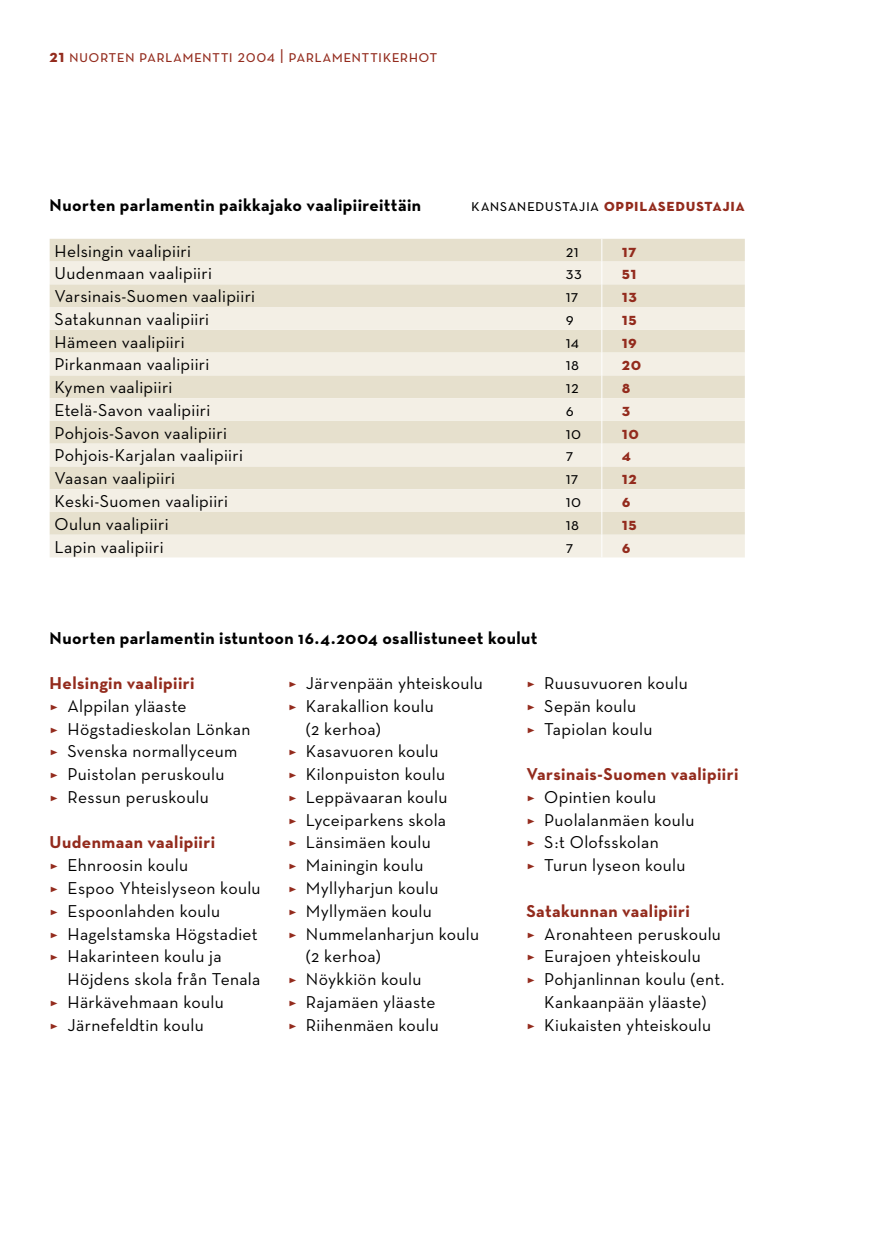
<style>
.page{position:relative;width:869px;height:1241px;background:#fff}
.page>*{position:absolute;margin:0;border:0;box-sizing:border-box;transform-origin:0 0}
.Eduskunta_Leipis_NP_Kepler{font:17.5px/22.8px "Neutra Text";letter-spacing:.02em;color:#000}
.Eduskunta_Leipis_NP_Kepler-2{font:700 17.5px/22.8px "Neutra Text";letter-spacing:.025em;color:#932b1d}
.Eduskunta_Leipis_NP_Kepler-3{font:700 17.5px "Neutra Text";letter-spacing:.025em;color:#000}
.Eduskunta_Leipis_NP_Kepler-4{font:17.5px "Neutra Text Bold SC";letter-spacing:.03em;color:#932b1d}
.t1{font:17.5px "Neutra Text Book SC";letter-spacing:.02em;color:#932b1d}
.Eduskunta_Leipis_NP_Kepler-5{font:17.5px "Neutra Text Book SC";letter-spacing:.035em;color:#000}
.s1{font-family:"Neutra Text Bold SC"}
.s2{font-family:"Neutra Text Book SC";color:#000}
.s3{font-family:"The Sans Caps";font-size:15.75px;color:#932b1d}
.s4{font-family:"The Sans Caps";font-weight:400;font-size:15.75px}
.s5{font-weight:400;color:#000}
</style>
<div class="page">
<div style="left:50px;top:239px;width:694px;height:22px;background:#e6e0cd"></div>
<svg style="left:50px;top:261px;width:694px;height:296px;background:#ede8da"></svg>
<svg style="left:601px;top:239px;width:1px;height:318px"></svg>
<p class="t1" style="left:50px;top:45px;width:389px"><span class="s1">21</span> nuorten parlamentti 2004 | parlamenttikerhot</p>
<p class="Eduskunta_Leipis_NP_Kepler-3" style="left:50px;top:194px;width:373px">Nuorten parlamentin paikkajako vaalipiireittäin</p>
<p class="Eduskunta_Leipis_NP_Kepler" style="left:55px;top:239px;width:138px">Helsingin vaalipiiri</p>
<p class="Eduskunta_Leipis_NP_Kepler-5" style="left:565px;top:240px;width:14px">21</p>
<p class="Eduskunta_Leipis_NP_Kepler-4" style="left:621px;top:240px;width:17px">17</p>
<p class="Eduskunta_Leipis_NP_Kepler" style="left:55px;top:262px;width:159px">Uudenmaan vaalipiiri</p>
<p class="Eduskunta_Leipis_NP_Kepler-5" style="left:565px;top:263px;width:18px">33</p>
<p class="Eduskunta_Leipis_NP_Kepler-4" style="left:621px;top:262px;width:16px">51</p>
<p class="Eduskunta_Leipis_NP_Kepler" style="left:55px;top:284px;width:202px">Varsinais-Suomen vaalipiiri</p>
<p class="Eduskunta_Leipis_NP_Kepler-5" style="left:565px;top:285px;width:14px">17</p>
<p class="Eduskunta_Leipis_NP_Kepler-4" style="left:621px;top:285px;width:17px">13</p>
<p class="Eduskunta_Leipis_NP_Kepler" style="left:55px;top:307px;width:156px">Satakunnan vaalipiiri</p>
<p class="Eduskunta_Leipis_NP_Kepler-5" style="left:565px;top:308px;width:10px">9</p>
<p class="Eduskunta_Leipis_NP_Kepler-4" style="left:621px;top:308px;width:17px">15</p>
<p class="Eduskunta_Leipis_NP_Kepler" style="left:55px;top:330px;width:131px">Hämeen vaalipiiri</p>
<p class="Eduskunta_Leipis_NP_Kepler-5" style="left:565px;top:331px;width:15px">14</p>
<p class="Eduskunta_Leipis_NP_Kepler-4" style="left:621px;top:331px;width:17px">19</p>
<p class="Eduskunta_Leipis_NP_Kepler" style="left:55px;top:353px;width:156px">Pirkanmaan vaalipiiri</p>
<p class="Eduskunta_Leipis_NP_Kepler-5" style="left:565px;top:354px;width:15px">18</p>
<p class="Eduskunta_Leipis_NP_Kepler-4" style="left:621px;top:353px;width:21px">20</p>
<p class="Eduskunta_Leipis_NP_Kepler" style="left:55px;top:375px;width:119px">Kymen vaalipiiri</p>
<p class="Eduskunta_Leipis_NP_Kepler-5" style="left:565px;top:376px;width:15px">12</p>
<p class="Eduskunta_Leipis_NP_Kepler-4" style="left:621px;top:376px;width:10px">8</p>
<p class="Eduskunta_Leipis_NP_Kepler" style="left:55px;top:398px;width:157px">Etelä-Savon vaalipiiri</p>
<p class="Eduskunta_Leipis_NP_Kepler-5" style="left:565px;top:399px;width:10px">6</p>
<p class="Eduskunta_Leipis_NP_Kepler-4" style="left:621px;top:399px;width:10px">3</p>
<p class="Eduskunta_Leipis_NP_Kepler" style="left:55px;top:421px;width:174px">Pohjois-Savon vaalipiiri</p>
<p class="Eduskunta_Leipis_NP_Kepler-5" style="left:565px;top:422px;width:17px">10</p>
<p class="Eduskunta_Leipis_NP_Kepler-4" style="left:621px;top:422px;width:19px">10</p>
<p class="Eduskunta_Leipis_NP_Kepler" style="left:55px;top:444px;width:190px">Pohjois-Karjalan vaalipiiri</p>
<p class="Eduskunta_Leipis_NP_Kepler-5" style="left:565px;top:445px;width:9px">7</p>
<p class="Eduskunta_Leipis_NP_Kepler-4" style="left:621px;top:444px;width:11px">4</p>
<p class="Eduskunta_Leipis_NP_Kepler" style="left:55px;top:466px;width:122px">Vaasan vaalipiiri</p>
<p class="Eduskunta_Leipis_NP_Kepler-5" style="left:565px;top:467px;width:14px">17</p>
<p class="Eduskunta_Leipis_NP_Kepler-4" style="left:621px;top:467px;width:16px">12</p>
<p class="Eduskunta_Leipis_NP_Kepler" style="left:55px;top:489px;width:175px">Keski-Suomen vaalipiiri</p>
<p class="Eduskunta_Leipis_NP_Kepler-5" style="left:565px;top:490px;width:17px">10</p>
<p class="Eduskunta_Leipis_NP_Kepler-4" style="left:621px;top:490px;width:10px">6</p>
<p class="Eduskunta_Leipis_NP_Kepler" style="left:55px;top:512px;width:115px">Oulun vaalipiiri</p>
<p class="Eduskunta_Leipis_NP_Kepler-5" style="left:565px;top:513px;width:15px">18</p>
<p class="Eduskunta_Leipis_NP_Kepler-4" style="left:621px;top:513px;width:17px">15</p>
<p class="Eduskunta_Leipis_NP_Kepler" style="left:55px;top:535px;width:110px">Lapin vaalipiiri</p>
<p class="Eduskunta_Leipis_NP_Kepler-5" style="left:565px;top:536px;width:9px">7</p>
<p class="Eduskunta_Leipis_NP_Kepler-4" style="left:621px;top:535px;width:10px">6</p>
<p class="Eduskunta_Leipis_NP_Kepler-4" style="left:471px;top:194px;width:275px"><span class="s2">kansanedustajia</span> oppilasedustajia</p>
<p class="Eduskunta_Leipis_NP_Kepler-3" style="left:50px;top:626px;width:489px">Nuorten parlamentin istuntoon 16.4.2004 osallistuneet koulut</p>
<p class="Eduskunta_Leipis_NP_Kepler-2" style="left:50px;top:671px;width:146px">Helsingin vaalipiiri</p>
<p class="Eduskunta_Leipis_NP_Kepler" style="left:50px;top:694px;width:138px"><span class="s3">&gt;</span> Alppilan yläaste</p>
<p class="Eduskunta_Leipis_NP_Kepler" style="left:50px;top:717px;width:202px"><span class="s3">&gt;</span> Högstadieskolan Lönkan</p>
<p class="Eduskunta_Leipis_NP_Kepler" style="left:50px;top:739px;width:189px"><span class="s3">&gt;</span> Svenska normallyceum</p>
<p class="Eduskunta_Leipis_NP_Kepler" style="left:50px;top:762px;width:176px"><span class="s3">&gt;</span> Puistolan peruskoulu</p>
<p class="Eduskunta_Leipis_NP_Kepler" style="left:50px;top:785px;width:161px"><span class="s3">&gt;</span> Ressun peruskoulu</p>
<p class="Eduskunta_Leipis_NP_Kepler-2" style="left:50px;top:830px;width:167px">Uudenmaan vaalipiiri</p>
<p class="Eduskunta_Leipis_NP_Kepler" style="left:50px;top:853px;width:140px"><span class="s3">&gt;</span> Ehnroosin koulu</p>
<p class="Eduskunta_Leipis_NP_Kepler" style="left:50px;top:876px;width:212px"><span class="s3">&gt;</span> Espoo Yhteislyseon koulu</p>
<p class="Eduskunta_Leipis_NP_Kepler" style="left:50px;top:899px;width:172px"><span class="s3">&gt;</span> Espoonlahden koulu</p>
<p class="Eduskunta_Leipis_NP_Kepler" style="left:50px;top:921px;width:209px"><span class="s3">&gt;</span> Hagelstamska Högstadiet</p>
<p class="Eduskunta_Leipis_NP_Kepler" style="left:67px;top:944px;width:194px;text-indent:-18px"><span class="s3">&gt;</span> Hakarinteen koulu ja<br>Höjdens skola från Tenala</p>
<p class="Eduskunta_Leipis_NP_Kepler" style="left:50px;top:990px;width:175px"><span class="s3">&gt;</span> Härkävehmaan koulu</p>
<p class="Eduskunta_Leipis_NP_Kepler" style="left:50px;top:1012px;width:156px"><span class="s3">&gt;</span> Järnefeldtin koulu</p>
<p class="Eduskunta_Leipis_NP_Kepler" style="left:288px;top:671px;width:196px"><span class="s3">&gt;</span> Järvenpään yhteiskoulu</p>
<p class="Eduskunta_Leipis_NP_Kepler" style="left:288px;top:694px;width:147px"><span class="s3">&gt;</span> Karakallion koulu</p>
<p class="Eduskunta_Leipis_NP_Kepler" style="left:306px;top:717px;width:77px">(2 kerhoa)</p>
<p class="Eduskunta_Leipis_NP_Kepler" style="left:288px;top:739px;width:152px"><span class="s3">&gt;</span> Kasavuoren koulu</p>
<p class="Eduskunta_Leipis_NP_Kepler" style="left:288px;top:762px;width:158px"><span class="s3">&gt;</span> Kilonpuiston koulu</p>
<p class="Eduskunta_Leipis_NP_Kepler" style="left:288px;top:785px;width:161px"><span class="s3">&gt;</span> Leppävaaran koulu</p>
<p class="Eduskunta_Leipis_NP_Kepler" style="left:288px;top:808px;width:160px"><span class="s3">&gt;</span> Lyceiparkens skola</p>
<p class="Eduskunta_Leipis_NP_Kepler" style="left:288px;top:830px;width:144px"><span class="s3">&gt;</span> Länsimäen koulu</p>
<p class="Eduskunta_Leipis_NP_Kepler" style="left:288px;top:853px;width:137px"><span class="s3">&gt;</span> Mainingin koulu</p>
<p class="Eduskunta_Leipis_NP_Kepler" style="left:288px;top:876px;width:152px"><span class="s3">&gt;</span> Myllyharjun koulu</p>
<p class="Eduskunta_Leipis_NP_Kepler" style="left:288px;top:899px;width:145px"><span class="s3">&gt;</span> Myllymäen koulu</p>
<p class="Eduskunta_Leipis_NP_Kepler" style="left:306px;top:921px;width:175px;text-indent:-18px"><span class="s3">&gt;</span> Nummelanharjun koulu (2 kerhoa)</p>
<p class="Eduskunta_Leipis_NP_Kepler" style="left:288px;top:967px;width:135px"><span class="s3">&gt;</span> Nöykkiön koulu</p>
<p class="Eduskunta_Leipis_NP_Kepler" style="left:288px;top:990px;width:149px"><span class="s3">&gt;</span> Rajamäen yläaste</p>
<p class="Eduskunta_Leipis_NP_Kepler" style="left:288px;top:1012px;width:152px"><span class="s3">&gt;</span> Riihenmäen koulu</p>
<p class="Eduskunta_Leipis_NP_Kepler" style="left:526px;top:671px;width:163px"><span class="s3">&gt;</span> Ruusuvuoren koulu</p>
<p class="Eduskunta_Leipis_NP_Kepler" style="left:526px;top:694px;width:111px"><span class="s3">&gt;</span> Sepän koulu</p>
<p class="Eduskunta_Leipis_NP_Kepler" style="left:526px;top:717px;width:127px"><span class="s3">&gt;</span> Tapiolan koulu</p>
<p class="Eduskunta_Leipis_NP_Kepler-2" style="left:526px;top:762px;width:213px">Varsinais-Suomen vaalipiiri</p>
<p class="Eduskunta_Leipis_NP_Kepler" style="left:526px;top:785px;width:170px"><span class="s3">&gt;</span> Opintien koulu<br><span class="s3">&gt;</span> Puolalanmäen koulu <span class="s3">&gt;</span> S:t Olofsskolan</p>
<p class="Eduskunta_Leipis_NP_Kepler" style="left:526px;top:853px;width:161px"><span class="s3">&gt;</span> Turun lyseon koulu</p>
<p class="Eduskunta_Leipis_NP_Kepler-2" style="left:526px;top:898px;width:196px">Satakunnan vaalipiiri<br><span class="s4">&gt;</span> <span class="s5">Aronahteen peruskoulu</span></p>
<p class="Eduskunta_Leipis_NP_Kepler" style="left:526px;top:944px;width:176px"><span class="s3">&gt;</span> Eurajoen yhteiskoulu</p>
<p class="Eduskunta_Leipis_NP_Kepler" style="left:526px;top:967px;width:199px"><span class="s3">&gt;</span> Pohjanlinnan koulu (ent.</p>
<p class="Eduskunta_Leipis_NP_Kepler" style="left:544px;top:990px;width:164px">Kankaanpään yläaste)</p>
<p class="Eduskunta_Leipis_NP_Kepler" style="left:526px;top:1012px;width:186px"><span class="s3">&gt;</span> Kiukaisten yhteiskoulu</p>
</div>
